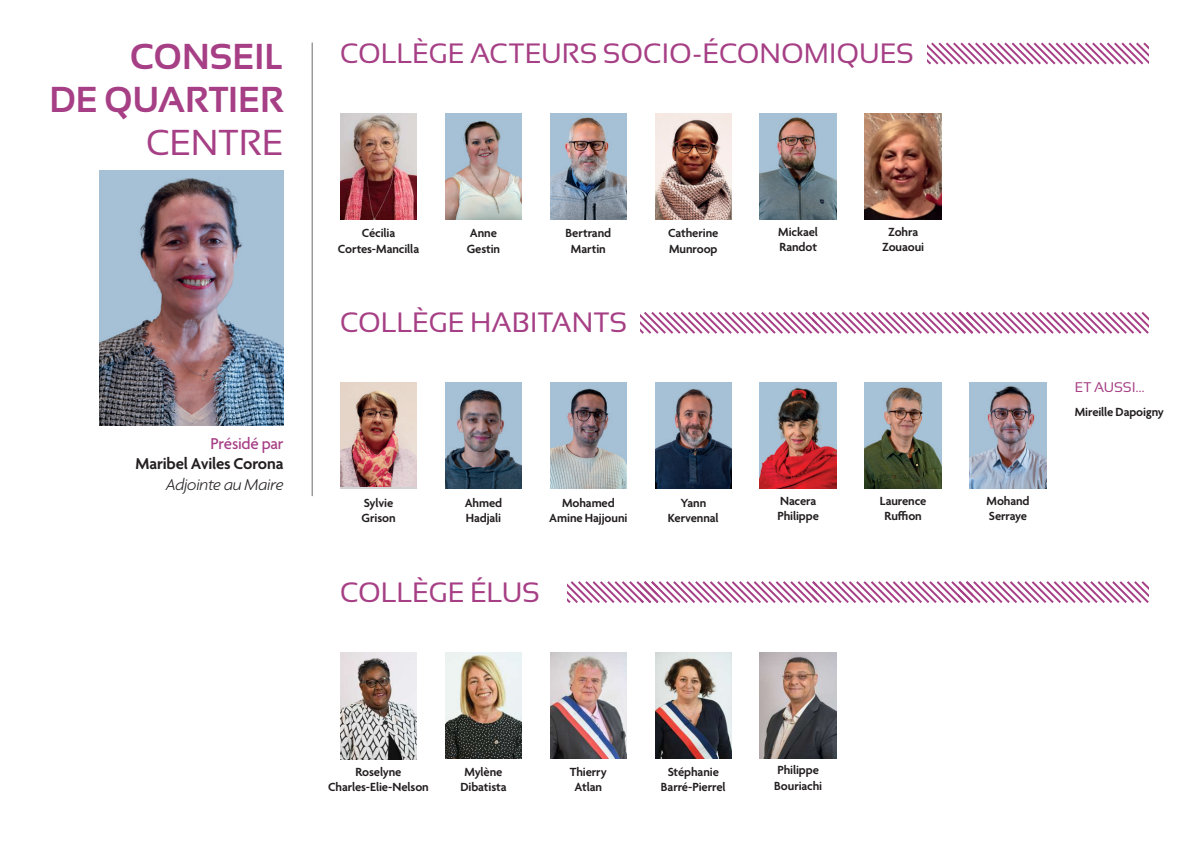
<style>
.page{position:relative;width:1191px;height:842px;background:#fff}
.page>*{position:absolute;margin:0;border:0;box-sizing:border-box;transform-origin:0 0}
.t1{font:700 36px/43.2px "Sansation";color:#a63f85;text-align:right}
.t2{font:36px "Sansation";letter-spacing:-.005em;color:#a63f85}
.t3{font:28px "Sansation";letter-spacing:-.005em;color:#a63f85}
.t4{font:600 17px "Agenda";letter-spacing:-.01em;color:#231f20}
.t5{font:italic 300 17px "Agenda";letter-spacing:-.015em;color:#231f20}
.t6{font:500 17px "Agenda";letter-spacing:-.015em;color:#a63f85}
.t7{font:14px "Sansation";letter-spacing:-.005em;color:#a63f85}
.t8{font:600 12.8px/15.3px "Agenda";letter-spacing:-.01em;color:#231f20;text-align:center}
</style>
<div class="page">
<img style="left:99px;top:170px;width:184px;height:255px">
<hr style="left:312px;top:43px;width:1px;height:453px;background:#6c6d70">
<img style="left:340px;top:113px;width:77px;height:107px">
<img style="left:550px;top:113px;width:76px;height:107px">
<img style="left:445px;top:113px;width:77px;height:107px">
<img style="left:655px;top:114px;width:76px;height:106px">
<img style="left:760px;top:113px;width:76px;height:107px">
<img style="left:865px;top:113px;width:76px;height:107px">
<div style="left:340px;top:383px;width:77px;height:106px;background:linear-gradient(to right,#d1d2d4,#d1d2d4)"></div>
<img style="left:340px;top:383px;width:77px;height:103px">
<img style="left:340px;top:653px;width:77px;height:106px">
<img style="left:445px;top:382px;width:77px;height:106px">
<img style="left:445px;top:652px;width:77px;height:106px">
<img style="left:550px;top:382px;width:76px;height:106px">
<img style="left:550px;top:652px;width:76px;height:106px">
<img style="left:865px;top:382px;width:76px;height:106px">
<img style="left:969px;top:382px;width:77px;height:106px">
<img style="left:655px;top:382px;width:76px;height:106px">
<img style="left:655px;top:652px;width:76px;height:106px">
<img style="left:760px;top:382px;width:76px;height:106px">
<img style="left:760px;top:652px;width:76px;height:106px">
<svg style="left:928px;top:43px;width:220px;height:21px"></svg>
<svg style="left:640px;top:312px;width:508px;height:21px"></svg>
<svg style="left:567px;top:581px;width:581px;height:22px"></svg>
<h1 class="t1" style="left:49px;top:35px;width:235px">CONSEIL<br>DE QUARTIER</h1>
<h1 class="t2" style="left:146px;top:123px;width:139px">CENTRE</h1>
<h3 class="t6" style="left:210px;top:434px;width:74px">Présidé par</h3>
<h3 class="t4" style="left:135px;top:455px;width:150px">Maribel Aviles Corona</h3>
<h3 class="t5" style="left:166px;top:474px;width:119px">Adjointe au Maire</h3>
<h2 class="t3" style="left:340px;top:38px;width:575px">COLLÈGE ACTEURS SOCIO-ÉCONOMIQUES</h2>
<p class="t8" style="left:338px;top:226px;width:83px">Cécilia<br>Cortes-Mancilla</p>
<p class="t8" style="left:467px;top:226px;width:35px;text-align:left">Anne<br>Gestin</p>
<p class="t8" style="left:565px;top:226px;width:47px">Bertrand<br>Martin</p>
<p class="t8" style="left:668px;top:226px;width:52px;text-align:left">Catherine<br>Munroop</p>
<p class="t8" style="left:778px;top:225px;width:41px;text-align:left">Mickael<br>Randot</p>
<p class="t8" style="left:882px;top:225px;width:43px">Zohra<br>Zouaoui</p>
<h2 class="t3" style="left:340px;top:307px;width:288px">COLLÈGE HABITANTS</h2>
<p class="t7" style="left:1074px;top:380px;width:71px">ET AUSSI...</p>
<p class="t8" style="left:1074px;top:405px;width:91px">Mireille Dapoigny</p>
<p class="t8" style="left:361px;top:496px;width:35px;text-align:left">Sylvie<br>Grison</p>
<p class="t8" style="left:465px;top:496px;width:39px;text-align:left">Ahmed<br>Hadjali</p>
<p class="t8" style="left:549px;top:496px;width:80px">Mohamed<br>Amine Hajjouni</p>
<p class="t8" style="left:668px;top:496px;width:52px">Yann<br>Kervennal</p>
<p class="t8" style="left:777px;top:494px;width:43px;text-align:left">Nacera<br>Philippe</p>
<p class="t8" style="left:880px;top:494px;width:48px">Laurence<br>Ruffion</p>
<p class="t8" style="left:986px;top:494px;width:45px;text-align:left">Mohand<br>Serraye</p>
<h2 class="t3" style="left:340px;top:576px;width:201px">COLLÈGE ÉLUS</h2>
<p class="t8" style="left:328px;top:765px;width:102px">Roselyne<br>Charles-Elie-Nelson</p>
<p class="t8" style="left:460px;top:765px;width:48px">Mylène<br>Dibatista</p>
<p class="t8" style="left:570px;top:765px;width:39px">Thierry<br>Atlan</p>
<p class="t8" style="left:661px;top:765px;width:66px">Stéphanie<br>Barré-Pierrel</p>
<p class="t8" style="left:774px;top:763px;width:49px;text-align:left">Philippe<br>Bouriachi</p>
</div>
